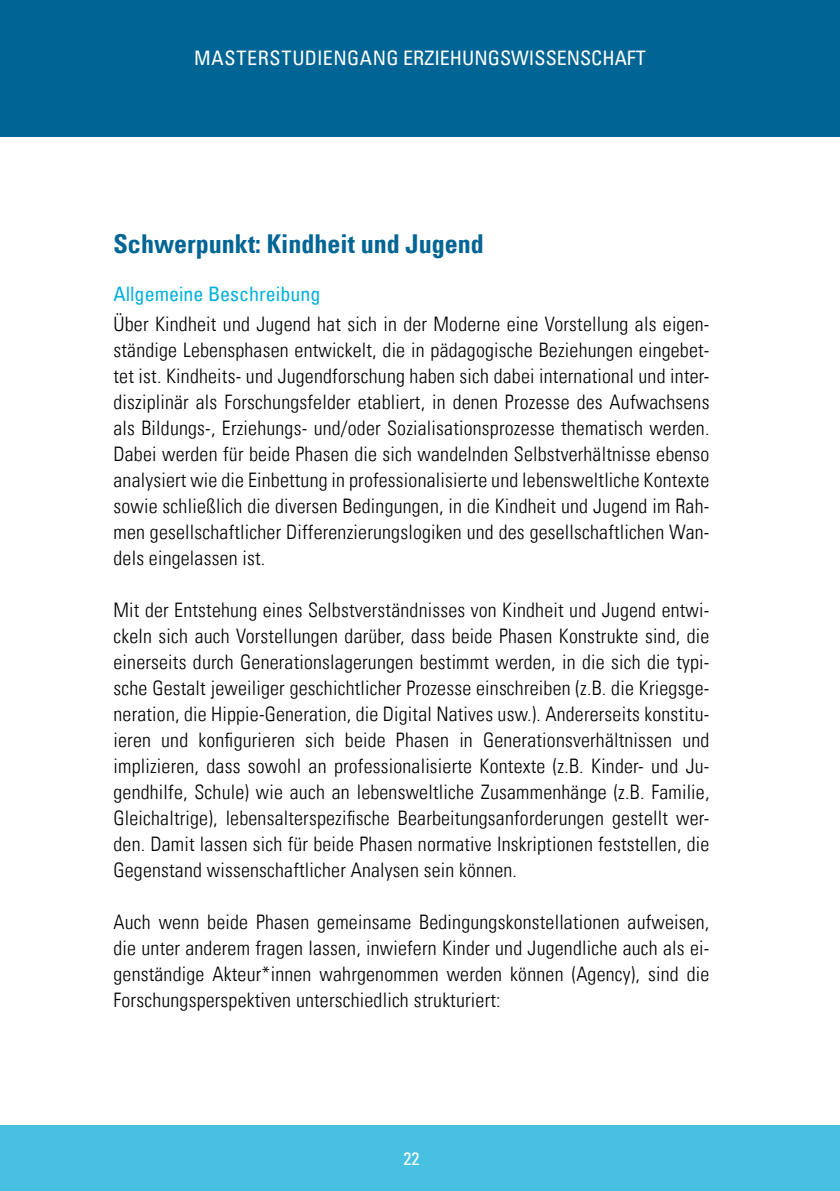
<style>
.page{position:relative;width:840px;height:1191px;background:#fff}
.page>*{position:absolute;margin:0;border:0;box-sizing:border-box;transform-origin:0 0}
.t1{font:26px "Univers Com 67 Bold Cond";color:#006594}
.t2{font:20px/26px "Univers Com 47 Light Cond";letter-spacing:.01em;color:#000;text-align:justify}
.t3{font:condensed 20px "Univers Com 57";color:#fff}
.t4{font:condensed 20px "Univers Com 57";color:#00b1dc}
.t5{font:condensed 18px "Univers Com 57";color:#fff}
</style>
<div class="page">
<div style="left:0;top:0;width:839px;height:136px;background:#006594"></div>
<div style="left:0;top:1125px;width:839px;height:66px;background:#48c0e2"></div>
<hr style="left:839px;top:0;width:1px;height:136px;background:#006594">
<hr style="left:839px;top:1125px;width:1px;height:66px;background:#48c0e2">
<p class="t3" style="left:194px;top:45px;width:453px">MASTERSTUDIENGANG ERZIEHUNGSWISSENSCHAFT</p>
<h1 class="t1" style="left:113px;top:228px;width:371px">Schwerpunkt: Kindheit und Jugend</h1>
<p class="t4" style="left:113px;top:281px;width:208px">Allgemeine Beschreibung</p>
<p class="t2" style="left:113px;top:311px;width:597px">Über Kindheit und Jugend hat sich in der Moderne eine Vorstellung als eigen&shy;ständige Lebensphasen entwickelt, die in pädagogische Beziehungen eingebet&shy;tet ist. Kindheits- und Jugendforschung haben sich dabei international und inter&shy;disziplinär als Forschungsfelder etabliert, in denen Prozesse des Aufwachsens als Bildungs-, Erziehungs- und/oder Sozialisationsprozesse thematisch werden.<br>Dabei werden für beide Phasen die sich wandelnden Selbstverhältnisse ebenso analysiert wie die Einbettung in professionalisierte und lebensweltliche Kontexte sowie schließlich die diversen Bedingungen, in die Kindheit und Jugend im Rah&shy;men gesellschaftlicher Differenzierungslogiken und des gesellschaftlichen Wan&shy;dels eingelassen ist.</p>
<p class="t2" style="left:113px;top:597px;width:597px">Mit der Entstehung eines Selbstverständnisses von Kindheit und Jugend entwi&shy;ckeln sich auch Vorstellungen darüber, dass beide Phasen Konstrukte sind, die einerseits durch Generationslagerungen bestimmt werden, in die sich die typi&shy;sche Gestalt jeweiliger geschichtlicher Prozesse einschreiben (z.B. die Kriegsge&shy;neration, die Hippie-Generation, die Digital Natives usw.). Andererseits konstitu&shy;ieren und konfigurieren sich beide Phasen in Generationsverhältnissen und implizieren, dass sowohl an professionalisierte Kontexte (z.B. Kinder- und Ju&shy;gendhilfe, Schule) wie auch an lebensweltliche Zusammenhänge (z.B. Familie, Gleichaltrige), lebensalterspezifische Bearbeitungsanforderungen gestellt wer&shy;den. Damit lassen sich für beide Phasen normative Inskriptionen feststellen, die Gegenstand wissenschaftlicher Analysen sein können.</p>
<p class="t2" style="left:113px;top:909px;width:597px">Auch wenn beide Phasen gemeinsame Bedingungskonstellationen aufweisen, die unter anderem fragen lassen, inwiefern Kinder und Jugendliche auch als ei&shy;genständige Akteur*innen wahrgenommen werden können (Agency), sind die Forschungsperspektiven unterschiedlich strukturiert:</p>
<p class="t5" style="left:403px;top:1147px;width:17px">22</p>
</div>
